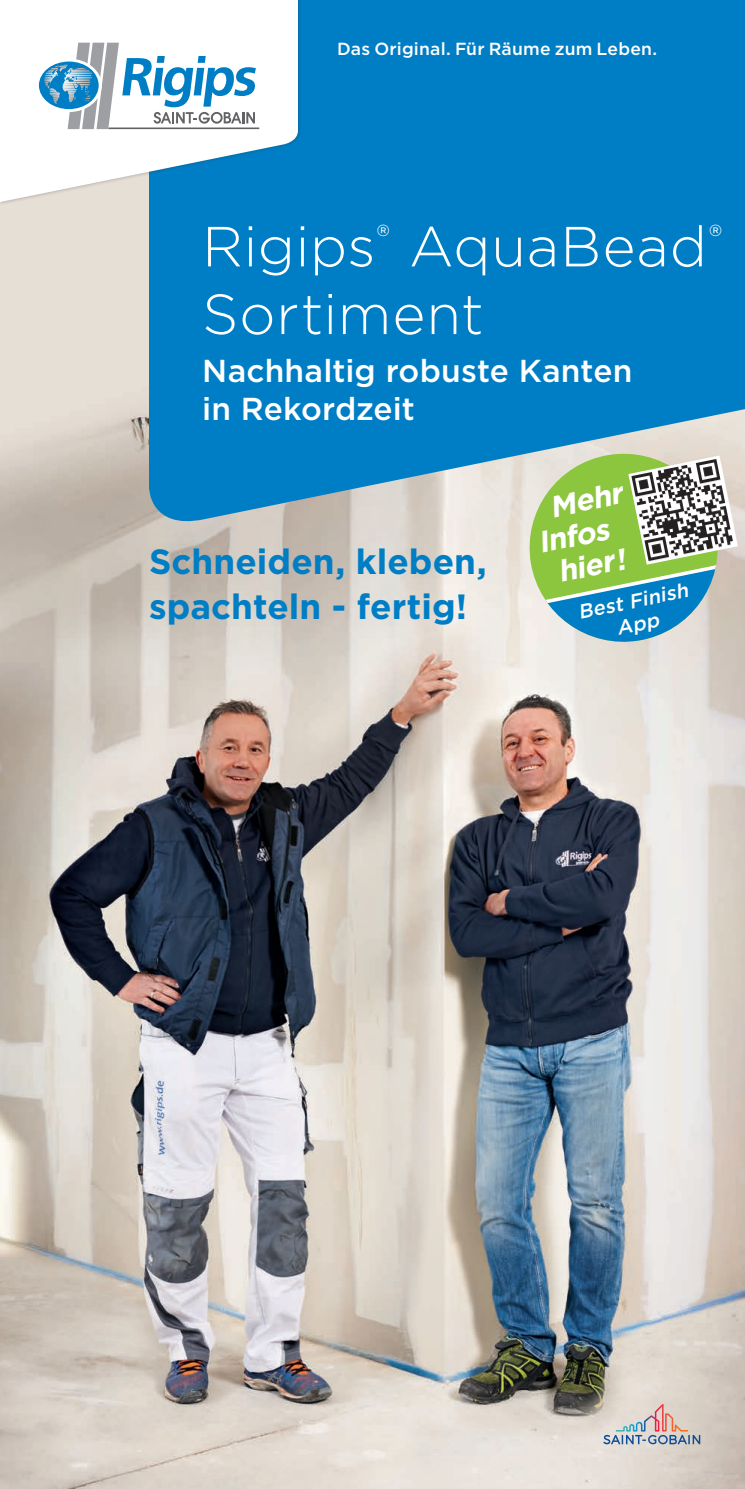
<style>
.page{position:relative;width:745px;height:1489px;background:#fff}
.page>*{position:absolute;margin:0;border:0;box-sizing:border-box;transform-origin:0 0}
.t1{font:300 56.5px/67.8px "Gotham";letter-spacing:.015em;color:#fff}
.t2{font:700 35px/45px "Gotham";color:#007ec5}
.t3{font:500 31.75px/38px "Gotham";letter-spacing:.005em;color:#fff}
.t4{font:italic 700 30px "Gotham";color:#fff}
.t5{font:italic 500 20px/23.2px "Gotham";color:#fff;text-align:center}
.t6{font:500 17.5px "Gotham";letter-spacing:.015em;color:#fff}
</style>
<div class="page">
<img style="left:0;top:206px;width:744px;height:1282px">
<svg style="left:522px;top:530px;width:215px;height:118px;background:#81b8a1"></svg>
<img style="left:628px;top:530px;width:109px;height:34px">
<svg style="left:149px;top:0;width:595px;height:530px;background:#1988c2"></svg>
<div style="left:0;top:0;width:301px;height:206px;background:#231f20;opacity:.3"></div>
<svg style="left:0;top:0;width:298px;height:202px"></svg>
<hr style="left:108px;top:127px;width:151px;height:2px;background:#636366">
<svg style="left:39px;top:43px;width:217px;height:86px"></svg>
<svg style="left:603px;top:1403px;width:96px;height:41px;background:#c8c1c1"></svg>
<p class="t6" style="left:337px;top:37px;width:321px">Das Original. Für Räume zum Leben.</p>
<h1 class="t1" style="left:202px;top:211px;width:521px">Rigips<sup>®</sup> AquaBead<sup>®<br></sup>Sortiment</h1>
<p class="t3" style="left:202px;top:351px;width:431px">Nachhaltig robuste Kanten in Rekordzeit</p>
<p class="t2" style="left:149px;top:539px;width:339px">Schneiden, kleben, spachteln - fertig!</p>
<p class="t4" style="left:546px;top:487px;width:75px;rotate:-11deg">Mehr</p>
<p class="t4" style="left:534px;top:523px;width:73px;rotate:-11deg">Infos</p>
<p class="t4" style="left:554px;top:552px;width:69px;rotate:-11deg">hier!</p>
<p class="t5" style="left:575px;top:599px;width:113px;rotate:-11deg">Best Finish<br>App</p>
</div>
